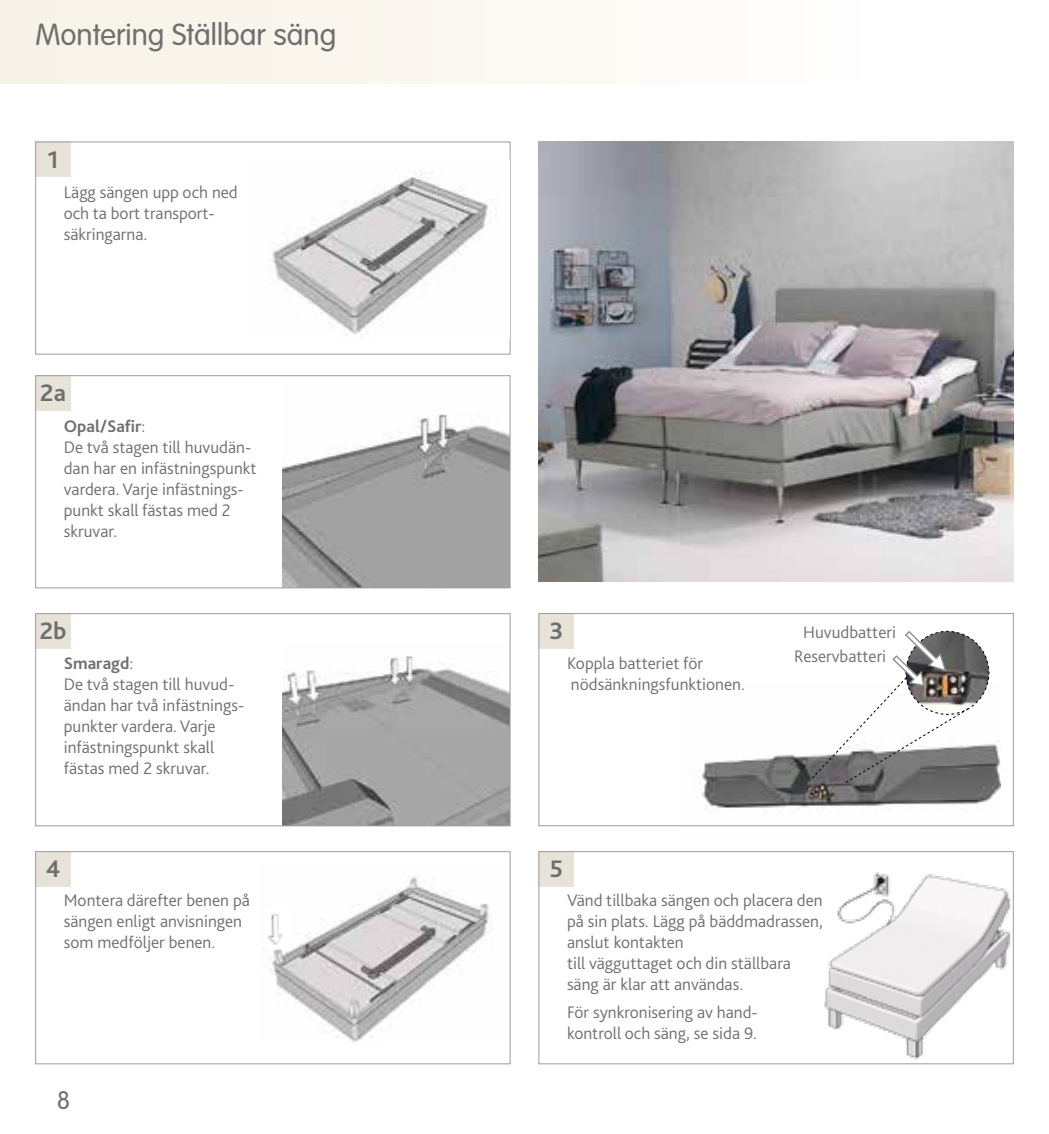
<style>
.page{position:relative;width:1049px;height:1134px;background:#fff}
.page>*{position:absolute;margin:0;border:0;box-sizing:border-box;transform-origin:0 0}
.t1{font:300 30px "VAG Rounded";color:#706f6f}
.t2{font:700 25px "Bliss 2";color:#706f6f}
.t3{font:300 25px "VAG Rounded";color:#706f6f}
.t4{font:300 17.5px/21px "Bliss 2";color:#706f6f}
.s1{font-weight:700}
</style>
<div class="page">
<div style="left:0;top:0;width:1049px;height:83px;background:#fcf9f3"></div>
<div style="left:539px;top:613px;width:35px;height:36px;background:#e7e3d9"></div>
<div style="left:539px;top:851px;width:35px;height:36px;background:#e7e3d9"></div>
<div style="left:35px;top:851px;width:36px;height:36px;background:#e7e3d9"></div>
<div style="left:35px;top:613px;width:36px;height:36px;background:#e7e3d9"></div>
<div style="left:35px;top:142px;width:36px;height:35px;background:#e7e3d9"></div>
<div style="left:35px;top:375px;width:36px;height:36px;background:#e7e3d9"></div>
<img style="left:677px;top:741px;width:323px;height:86px">
<img style="left:282px;top:414px;width:226px;height:172px">
<img style="left:282px;top:656px;width:226px;height:168px">
<div style="left:35px;top:142px;width:475px;height:212px;border:1px solid #9d9d9c"></div>
<div style="left:35px;top:375px;width:475px;height:213px;border:1px solid #9d9d9c"></div>
<div style="left:35px;top:613px;width:475px;height:213px;border:1px solid #9d9d9c"></div>
<div style="left:35px;top:851px;width:475px;height:213px;border:1px solid #9d9d9c"></div>
<div style="left:539px;top:613px;width:474px;height:213px;border:1px solid #9d9d9c"></div>
<div style="left:539px;top:851px;width:474px;height:213px;border:1px solid #9d9d9c"></div>
<img style="left:824px;top:871px;width:189px;height:189px">
<img style="left:268px;top:876px;width:224px;height:166px">
<img style="left:539px;top:142px;width:474px;height:439px">
<img style="left:268px;top:908px;width:22px;height:41px">
<img style="left:269px;top:159px;width:241px;height:180px">
<svg style="left:811px;top:630px;width:178px;height:153px"></svg>
<h1 class="t1" style="left:35px;top:17px;width:302px">Montering Ställbar säng</h1>
<h2 class="t2" style="left:48px;top:144px;width:13px">1</h2>
<p class="t4" style="left:64px;top:181px;width:176px">Lägg sängen upp och ned och ta bort transport&shy;säkringarna.</p>
<h2 class="t2" style="left:40px;top:378px;width:27px">2a</h2>
<p class="t4" style="left:64px;top:415px;width:194px"><span class="s1">Opal/Safir</span>:<br>De två stagen till huvudän&shy;dan har en infästningspunkt vardera. Varje infästnings&shy;punkt skall fästas med 2 skruvar.</p>
<h2 class="t2" style="left:40px;top:616px;width:28px">2b</h2>
<p class="t4" style="left:64px;top:653px;width:182px"><span class="s1">Smaragd</span>:<br>De två stagen till huvud&shy;ändan har två infästnings&shy;punkter vardera. Varje infästningspunkt skall fästas med 2 skruvar.</p>
<h2 class="t2" style="left:549px;top:615px;width:15px">3</h2>
<p class="t4" style="left:567px;top:653px;width:179px">Koppla batteriet för nödsänkningsfunktionen.</p>
<h2 class="t2" style="left:46px;top:853px;width:16px">4</h2>
<h2 class="t2" style="left:550px;top:853px;width:15px">5</h2>
<p class="t4" style="left:794px;top:620px;width:103px;line-height:24.2px;text-align:center">Huvudbatteri<br>Reservbatteri</p>
<p class="t4" style="left:64px;top:890px;width:188px">Montera därefter benen på sängen enligt anvisningen som medföljer benen.</p>
<h2 class="t3" style="left:57px;top:1086px;width:15px">8</h2>
<p class="t4" style="left:567px;top:890px;width:257px">Vänd tillbaka sängen och placera den på sin plats. Lägg på bäddmadrassen, anslut kontakten<br>till vägguttaget och din ställbara säng är klar att användas.</p>
<p class="t4" style="left:567px;top:1002px;width:192px">För synkronisering av hand&shy;kontroll och säng, se sida 9.</p>
</div>
